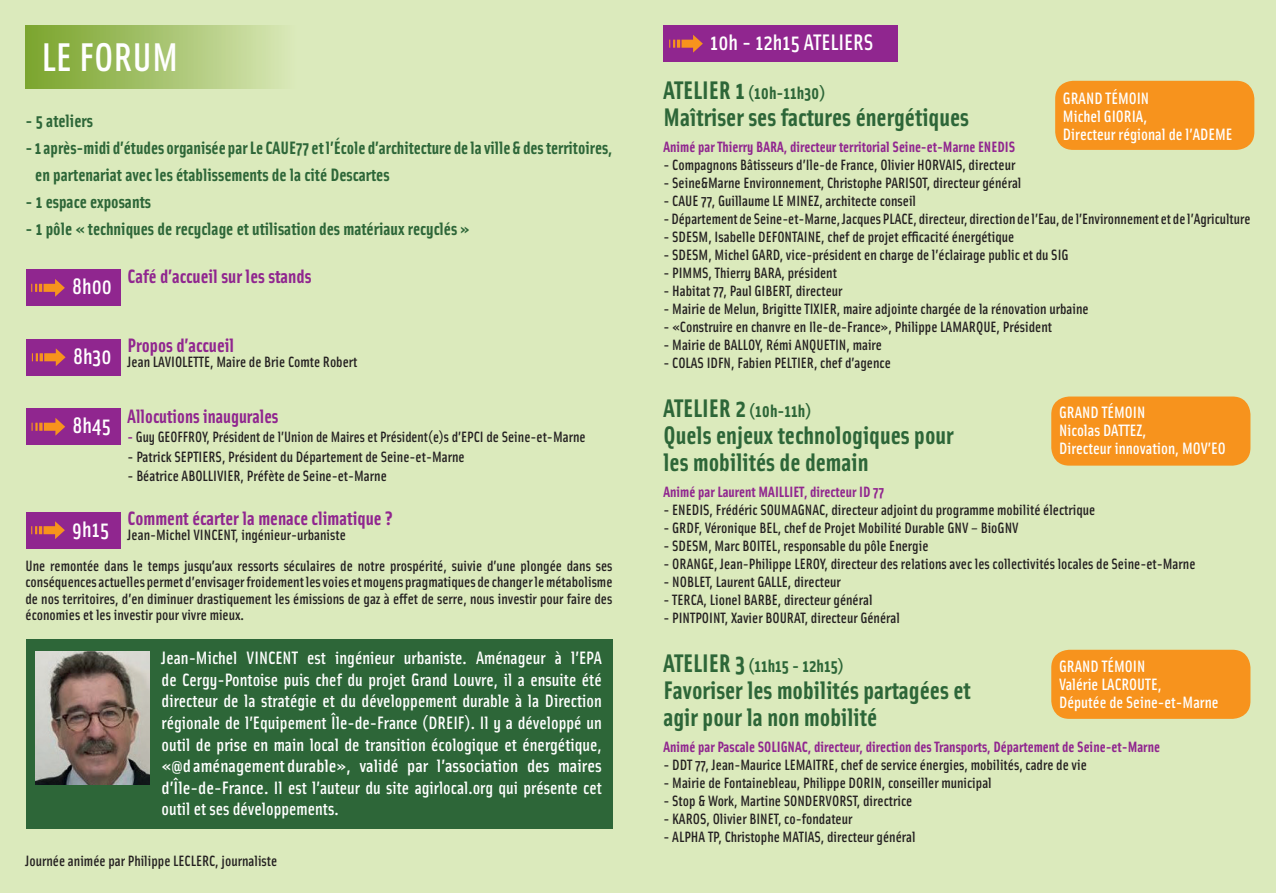
<style>
.page{position:relative;width:1276px;height:893px;background:#dbeabc}
.page>*{position:absolute;margin:0;border:0;box-sizing:border-box;transform-origin:0 0}
.t1{font:500 40.2px "Solex";color:#fff}
.t2{font:700 25.5px/27px "Solex";color:#2d6638}
.t3{font:500 22.5px "Solex";color:#fff}
.t4{font:700 19.5px "Solex";color:#90268f}
.t5{font:500 18px/21.6px "Solex";color:#fff;text-align:justify}
.t6{font:700 18px/27px "Solex";color:#2d6638}
.t7{font:500 16.5px/18px "Solex";color:#fff}
.t8{font:500 15px/16.5px "Solex";color:#231f20;text-align:justify}
.t9{font:700 15px "Solex";color:#90268f}
.s1{font-weight:700;color:#90268f}
.s2{font-size:25.5px}
</style>
<div class="page">
<div style="left:26px;top:639px;width:586px;height:190px;background:#2d6638"></div>
<img style="left:35px;top:652px;width:114px;height:132px">
<div style="left:26px;top:270px;width:94px;height:36px;background:#90268f"></div>
<svg style="left:31px;top:279px;width:34px;height:18px"></svg>
<div style="left:1055px;top:81px;width:199px;height:69px;background:#f7931d;border-radius:18px"></div>
<div style="left:1051px;top:396px;width:199px;height:70px;background:#f7931d;border-radius:18px"></div>
<div style="left:1051px;top:650px;width:199px;height:69px;background:#f7931d;border-radius:18px"></div>
<div style="left:663px;top:26px;width:235px;height:36px;background:#90268f"></div>
<svg style="left:669px;top:35px;width:34px;height:18px"></svg>
<div style="left:26px;top:339px;width:95px;height:36px;background:#90268f"></div>
<svg style="left:32px;top:348px;width:34px;height:18px"></svg>
<div style="left:26px;top:409px;width:95px;height:36px;background:#90268f"></div>
<svg style="left:32px;top:418px;width:33px;height:18px"></svg>
<div style="left:26px;top:512px;width:94px;height:36px;background:#90268f"></div>
<svg style="left:31px;top:521px;width:34px;height:18px"></svg>
<h1 class="t1" style="left:41px;top:31px;width:138px">LE FORUM</h1>
<p class="t6" style="left:26px;top:106px;width:69px">- 5 ateliers</p>
<p class="t6" style="left:35px;top:133px;width:579px;text-indent:-10px">- 1 après-midi d’études organisée par Le CAUE77 et l’École d’architecture de la ville &amp; des territoires, en partenariat avec les établissements de la cité Descartes</p>
<p class="t6" style="left:26px;top:187px;width:127px">- 1 espace exposants</p>
<p class="t6" style="left:26px;top:214px;width:446px">- 1 pôle « techniques de recyclage et utilisation des matériaux recyclés »</p>
<h3 class="t3" style="left:72px;top:272px;width:41px">8h00</h3>
<h3 class="t4" style="left:128px;top:264px;width:185px">Café d’accueil sur les stands</h3>
<h3 class="t3" style="left:73px;top:341px;width:40px">8h30</h3>
<h3 class="t3" style="left:73px;top:411px;width:40px">8h45</h3>
<h3 class="t3" style="left:72px;top:514px;width:38px">9h15</h3>
<h3 class="t4" style="left:128px;top:333px;width:108px">Propos d’accueil</h3>
<p class="t8" style="left:128px;top:353px;width:231px">Jean LAVIOLETTE, Maire de Brie Comte Robert</p>
<h3 class="t4" style="left:128px;top:403px;width:152px">Allocutions inaugurales</h3>
<p class="t8" style="left:128px;top:428px;width:459px"><span class="s1">-</span> Guy GEOFFROY, Président de l’Union de Maires et Président(e)s d’EPCI de Seine-et-Marne</p>
<p class="t8" style="left:128px;top:448px;width:339px">- Patrick SEPTIERS, Président du Département de Seine-et-Marne</p>
<p class="t8" style="left:128px;top:467px;width:261px">- Béatrice ABOLLIVIER, Préfète de Seine-et-Marne</p>
<h3 class="t4" style="left:128px;top:505px;width:267px">Comment écarter la menace climatique ?</h3>
<p class="t8" style="left:128px;top:526px;width:220px">Jean-Michel VINCENT, ingénieur-urbaniste</p>
<p class="t8" style="left:26px;top:557px;width:588px">Une remontée dans le temps jusqu’aux ressorts séculaires de notre prospérité, suivie d’une plongée dans ses conséquences actuelles permet d’envisager froidement les voies et moyens pragmatiques de changer le métabolisme de nos territoires, d’en diminuer drastiquement les émissions de gaz à effet de serre, nous investir pour faire des économies et les investir pour vivre mieux.</p>
<p class="t5" style="left:162px;top:646px;width:442px">Jean-Michel VINCENT est ingénieur urbaniste. Aménageur à l’EPA de Cergy-Pontoise puis chef du projet Grand Louvre, il a ensuite été directeur de la stratégie et du développement durable à la Direction régionale de l’Equipement Île-de-France (DREIF). Il y a développé un outil de prise en main local de transition écologique et énergétique, «@d aménagement durable», validé par l’association des maires d’Île-de-France. Il est l’auteur du site agirlocal.org qui présente cet outil et ses développements.</p>
<p class="t8" style="left:26px;top:852px;width:253px">Journée animée par Philippe LECLERC, journaliste</p>
<h3 class="t3" style="left:710px;top:28px;width:165px">10h - 12h15 ATELIERS</h3>
<p class="t6" style="left:663px;top:79px;width:163px"><span class="s2">ATELIER 1</span> (10h-11h30)</p>
<h2 class="t2" style="left:663px;top:103px;width:307px">Maîtriser ses factures énergétiques</h2>
<p class="t9" style="left:663px;top:137px;width:353px">Animé par Thierry BARA, directeur territorial Seine-et-Marne ENEDIS</p>
<p class="t8" style="left:663px;top:156px;width:353px">- Compagnons Bâtisseurs d’Ile-de France, Olivier HORVAIS, directeur</p>
<p class="t8" style="left:663px;top:174px;width:359px">- Seine&amp;Marne Environnement, Christophe PARISOT, directeur général</p>
<p class="t8" style="left:663px;top:192px;width:254px">- CAUE 77, Guillaume LE MINEZ, architecte conseil</p>
<p class="t8" style="left:663px;top:210px;width:588px">- Département de Seine-et-Marne, Jacques PLACE, directeur, direction de l’Eau, de l’Environnement et de l’Agriculture</p>
<p class="t8" style="left:663px;top:228px;width:352px">- SDESM, Isabelle DEFONTAINE, chef de projet efficacité énergétique</p>
<p class="t8" style="left:663px;top:246px;width:406px">- SDESM, Michel GARD, vice-président en charge de l’éclairage public et du SIG</p>
<p class="t8" style="left:663px;top:264px;width:175px">- PIMMS, Thierry BARA, président</p>
<p class="t8" style="left:663px;top:282px;width:180px">- Habitat 77, Paul GIBERT, directeur</p>
<p class="t8" style="left:663px;top:300px;width:427px">- Mairie de Melun, Brigitte TIXIER, maire adjointe chargée de la rénovation urbaine</p>
<p class="t8" style="left:663px;top:318px;width:390px">- «Construire en chanvre en Ile-de-France», Philippe LAMARQUE, Président</p>
<p class="t8" style="left:663px;top:336px;width:220px">- Mairie de BALLOY, Rémi ANQUETIN, maire</p>
<p class="t8" style="left:663px;top:354px;width:229px">- COLAS IDFN, Fabien PELTIER, chef d’agence</p>
<p class="t6" style="left:663px;top:397px;width:149px"><span class="s2">ATELIER 2</span> (10h-11h)</p>
<h2 class="t2" style="left:663px;top:421px;width:292px">Quels enjeux technologiques pour les mobilités de demain</h2>
<p class="t9" style="left:663px;top:482px;width:222px">Animé par Laurent MAILLIET, directeur ID 77</p>
<p class="t8" style="left:663px;top:501px;width:433px">- ENEDIS, Frédéric SOUMAGNAC, directeur adjoint du programme mobilité électrique</p>
<p class="t8" style="left:663px;top:519px;width:357px">- GRDF, Véronique BEL, chef de Projet Mobilité Durable GNV – BioGNV</p>
<p class="t8" style="left:663px;top:537px;width:266px">- SDESM, Marc BOITEL, responsable du pôle Energie</p>
<p class="t8" style="left:663px;top:555px;width:533px">- ORANGE, Jean-Philippe LEROY, directeur des relations avec les collectivités locales de Seine-et-Marne</p>
<p class="t8" style="left:663px;top:573px;width:179px">- NOBLET, Laurent GALLE, directeur</p>
<p class="t8" style="left:663px;top:591px;width:211px">- TERCA, Lionel BARBE, directeur général</p>
<p class="t8" style="left:663px;top:609px;width:238px">- PINTPOINT, Xavier BOURAT, directeur Général</p>
<p class="t6" style="left:663px;top:652px;width:182px"><span class="s2">ATELIER 3</span> (11h15 - 12h15)</p>
<h2 class="t2" style="left:663px;top:676px;width:309px">Favoriser les mobilités partagées et agir pour la non mobilité</h2>
<p class="t9" style="left:663px;top:737px;width:498px">Animé par Pascale SOLIGNAC, directeur, direction des Transports, Département de Seine-et-Marne</p>
<p class="t8" style="left:663px;top:756px;width:425px">- DDT 77, Jean-Maurice LEMAITRE, chef de service énergies, mobilités, cadre de vie</p>
<p class="t8" style="left:663px;top:774px;width:330px">- Mairie de Fontainebleau, Philippe DORIN, conseiller municipal</p>
<p class="t8" style="left:663px;top:792px;width:250px">- Stop &amp; Work, Martine SONDERVORST, directrice</p>
<p class="t8" style="left:663px;top:810px;width:190px">- KAROS, Olivier BINET, co-fondateur</p>
<p class="t8" style="left:663px;top:828px;width:254px">- ALPHA TP, Christophe MATIAS, directeur général</p>
<p class="t7" style="left:1063px;top:89px;width:171px">GRAND TÉMOIN<br>Michel GIORIA,<br>Directeur régional de l’ADEME</p>
<p class="t7" style="left:1059px;top:402px;width:168px">GRAND TÉMOIN<br>Nicolas DATTEZ,<br>Directeur innovation, MOV’EO</p>
<p class="t7" style="left:1059px;top:657px;width:161px">GRAND TÉMOIN<br>Valérie LACROUTE,<br>Députée de Seine-et-Marne</p>
</div>
